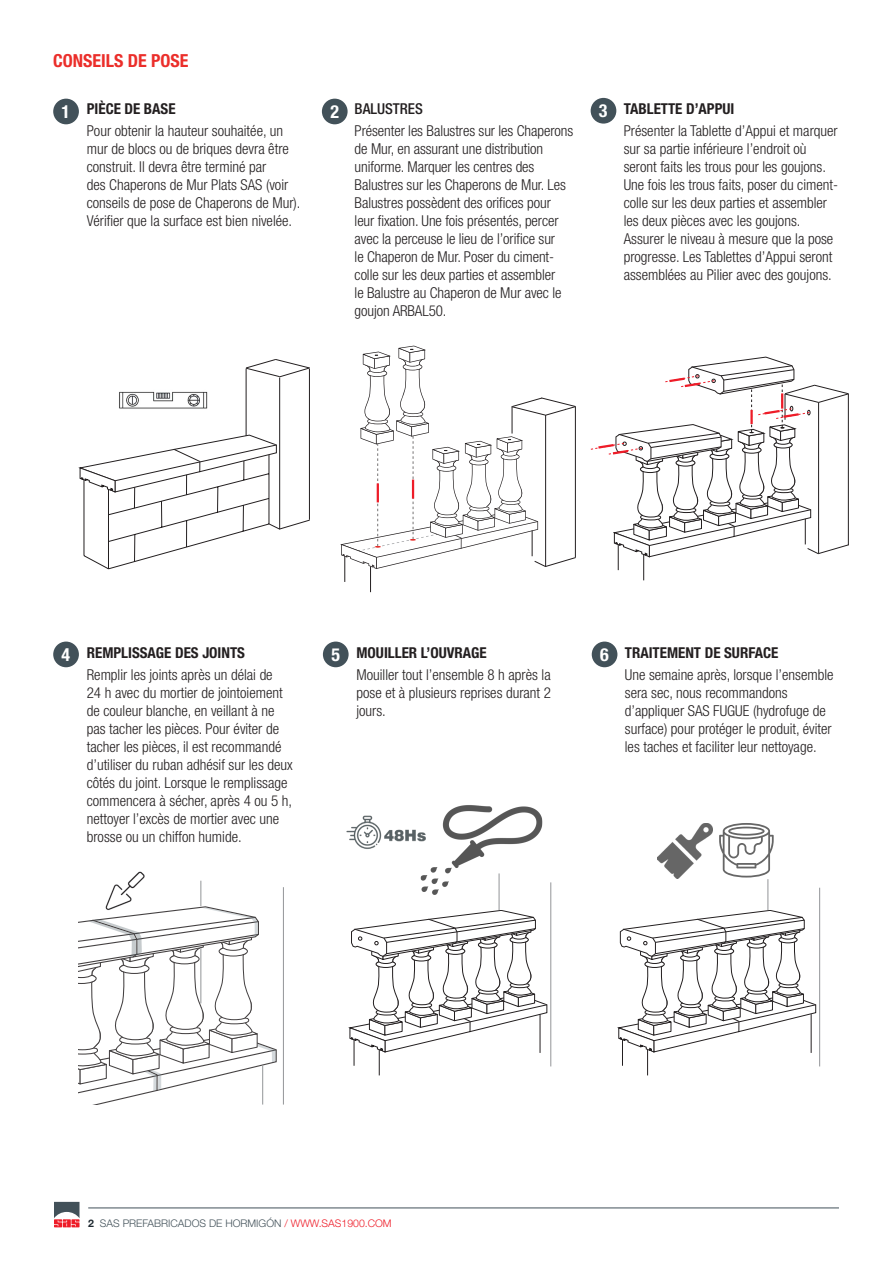
<style>
.page{position:relative;width:893px;height:1263px;background:#fff}
.page>*{position:absolute;margin:0;border:0;box-sizing:border-box;transform-origin:0 0}
.t1{font:700 condensed 18px "Helvetica Neue LT Std";color:#eb2e2a}
.t2{font:700 condensed 18px "Helvetica Neue LT Std";color:#fff}
.t3{font:300 condensed 15px/18px "Helvetica Neue LT Std";color:#231f20}
.titulo_paso{font:700 condensed 15px "Helvetica Neue LT Std";color:#231f20}
.titulo_paso-2{font:500 condensed 15px "Helvetica Neue LT Std";color:#231f20}
.t4{font:300 10.5px "Helvetica Neue LT Std";color:#425159}
.s1{font-weight:700;color:#1f2a31}
.s2{color:#ee1c28}
</style>
<div class="page">
<hr style="left:88px;top:1207px;width:751px;height:1px;background:#425159">
<svg style="left:54px;top:1202px;width:26px;height:25px"></svg>
<div style="left:53px;top:99px;width:26px;height:25px;background:#425159;border-radius:50%"></div>
<div style="left:53px;top:641px;width:26px;height:26px;background:#425159;border-radius:50%"></div>
<div style="left:323px;top:641px;width:26px;height:26px;background:#425159;border-radius:50%"></div>
<div style="left:591px;top:98px;width:25px;height:26px;background:#425159;border-radius:50%"></div>
<div style="left:322px;top:99px;width:26px;height:25px;background:#425159;border-radius:50%"></div>
<div style="left:592px;top:641px;width:25px;height:26px;background:#425159;border-radius:50%"></div>
<img style="left:346px;top:815px;width:70px;height:34px">
<img style="left:417px;top:805px;width:126px;height:105px">
<img style="left:658px;top:823px;width:54px;height:55px">
<svg style="left:719px;top:823px;width:55px;height:54px"></svg>
<img style="left:129px;top:871px;width:16px;height:10px">
<svg style="left:349px;top:910px;width:198px;height:165px"></svg>
<svg style="left:618px;top:910px;width:198px;height:165px"></svg>
<hr style="left:540px;top:1014px;width:1px;height:39px;background:#231f20">
<hr style="left:811px;top:1014px;width:1px;height:39px;background:#231f20">
<hr style="left:246px;top:369px;width:1px;height:67px;background:#231f20">
<hr style="left:279px;top:377px;width:1px;height:152px;background:#231f20">
<hr style="left:309px;top:369px;width:1px;height:151px;background:#231f20">
<svg style="left:79px;top:435px;width:231px;height:134px"></svg>
<svg style="left:245px;top:359px;width:65px;height:19px"></svg>
<img style="left:119px;top:391px;width:89px;height:18px">
<hr style="left:283px;top:887px;width:1px;height:217px;background:#939598">
<hr style="left:550px;top:882px;width:1px;height:184px;background:#939598">
<hr style="left:819px;top:888px;width:1px;height:178px;background:#939598">
<hr style="left:499px;top:873px;width:1px;height:37px;background:#939598">
<hr style="left:767px;top:879px;width:1px;height:31px;background:#939598">
<svg style="left:590px;top:357px;width:259px;height:223px"></svg>
<svg style="left:340px;top:346px;width:236px;height:246px"></svg>
<svg style="left:78px;top:881px;width:199px;height:223px"></svg>
<p class="t1" style="left:53px;top:50px;width:137px">CONSEILS DE POSE</p>
<p class="t2" style="left:62px;top:100px;width:10px">1</p>
<p class="titulo_paso" style="left:87px;top:99px;width:90px">PIÈCE DE BASE</p>
<p class="t3" style="left:87px;top:122px;width:215px">Pour obtenir la hauteur souhaitée, un mur de blocs ou de briques devra être construit. Il devra être terminé par<br>des Chaperons de Mur Plats SAS (voir conseils de pose de Chaperons de Mur).<br>Vérifier que la surface est bien nivelée.</p>
<p class="titulo_paso-2" style="left:355px;top:99px;width:70px">BALUSTRES</p>
<p class="t3" style="left:355px;top:121px;width:220px">Présenter les Balustres sur les Chaperons de Mur, en assurant une distribution uniforme. Marquer les centres des Balustres sur les Chaperons de Mur. Les Balustres possèdent des orifices pour leur fixation. Une fois présentés, percer avec la perceuse le lieu de l’orifice sur<br>le Chaperon de Mur. Poser du ciment&shy;colle sur les deux parties et assembler<br>le Balustre au Chaperon de Mur avec le goujon ARBAL50.</p>
<p class="t2" style="left:330px;top:100px;width:10px">2</p>
<p class="t2" style="left:599px;top:100px;width:10px">3</p>
<p class="titulo_paso" style="left:624px;top:99px;width:112px">TABLETTE D’APPUI</p>
<p class="t3" style="left:624px;top:122px;width:216px">Présenter la Tablette d’Appui et marquer sur sa partie inférieure l’endroit où seront faits les trous pour les goujons.<br>Une fois les trous faits, poser du ciment&shy;colle sur les deux parties et assembler les deux pièces avec les goujons.<br>Assurer le niveau à mesure que la pose progresse. Les Tablettes d’Appui seront assemblées au Pilier avec des goujons.</p>
<p class="titulo_paso" style="left:87px;top:643px;width:160px">REMPLISSAGE DES JOINTS</p>
<p class="t3" style="left:87px;top:666px;width:207px">Remplir les joints après un délai de<br>24 h avec du mortier de jointoiement de couleur blanche, en veillant à ne pas tacher les pièces. Pour éviter de tacher les pièces, il est recommandé d’utiliser du ruban adhésif sur les deux côtés du joint. Lorsque le remplissage commencera à sécher, après 4 ou 5 h, nettoyer l’excès de mortier avec une brosse ou un chiffon humide.</p>
<p class="t2" style="left:62px;top:643px;width:10px">4</p>
<p class="t2" style="left:331px;top:643px;width:10px">5</p>
<p class="titulo_paso" style="left:356px;top:643px;width:132px">MOUILLER L’OUVRAGE</p>
<p class="t3" style="left:356px;top:666px;width:196px;text-align:justify">Mouiller tout l’ensemble 8 h après la pose et à plusieurs reprises durant 2 jours.</p>
<p class="t2" style="left:600px;top:643px;width:10px">6</p>
<p class="titulo_paso" style="left:625px;top:643px;width:155px">TRAITEMENT DE SURFACE</p>
<p class="t3" style="left:625px;top:666px;width:210px">Une semaine après, lorsque l’ensemble sera sec, nous recommandons d’appliquer SAS FUGUE (hydrofuge de surface) pour protéger le produit, éviter les taches et faciliter leur nettoyage.</p>
<p class="t4" style="left:88px;top:1217px;width:305px"><span class="s1">2</span> SAS PREFABRICADOS DE HORMIGÓN <span class="s2">/ WWW.SAS1900.COM</span></p>
</div>
